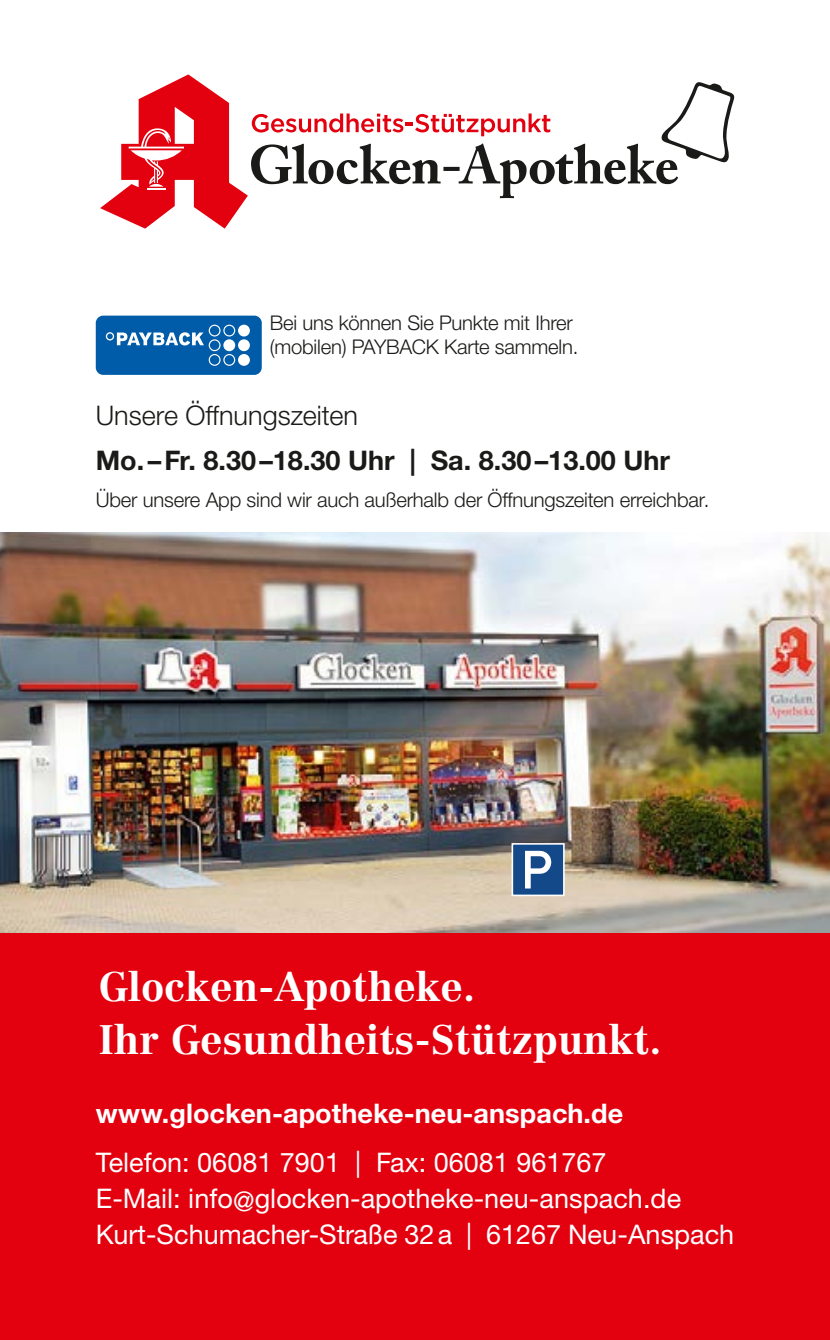
<style>
.page{position:relative;width:830px;height:1340px;background:#fff}
.page>*{position:absolute;margin:0;border:0;box-sizing:border-box;transform-origin:0 0}
.t1{font:700 40.5px "Centennial";color:#fff}
.t2{font:27px "Helvetica Neue LTW1 G";color:#fff}
.t3{font:700 27px "Helvetica Neue LTW1 G";color:#1a1a18}
.t4{font:700 27px "Helvetica Neue LTW1 G";color:#fff}
.t5{font:300 27px "Helvetica Neue LTW1 G";color:#1a1a18}
.t6{font:300 20.25px/24.3px "Helvetica Neue LTW1 G";letter-spacing:-.01em;color:#1a1a18}
</style>
<div class="page">
<img style="left:0;top:533px;width:829px;height:400px">
<div style="left:0;top:933px;width:829px;height:406px;background:#e3000f"></div>
<svg style="left:100px;top:74px;width:633px;height:155px"></svg>
<div style="left:96px;top:315px;width:165px;height:60px;background:#005ca9;border-radius:7px"></div>
<div style="left:238px;top:325px;width:12px;height:11px;background:#fff;border-radius:50%"></div>
<div style="left:238px;top:354px;width:12px;height:12px;background:#fff;border-radius:50%"></div>
<div style="left:238px;top:339px;width:12px;height:12px;background:#fff;border-radius:50%"></div>
<svg style="left:106px;top:325px;width:129px;height:41px"></svg>
<div style="left:512px;top:843px;width:51px;height:52px;background:#134889;border-radius:2px"></div>
<svg style="left:525px;top:850px;width:26px;height:38px"></svg>
<div style="left:511px;top:843px;width:53px;height:53px;border:2px solid #fff"></div>
<p class="t6" style="left:269px;top:311px;width:306px">Bei uns können Sie Punkte mit Ihrer (mobilen) PAYBACK Karte sammeln.</p>
<p class="t5" style="left:96px;top:399px;width:263px">Unsere Öffnungszeiten</p>
<p class="t3" style="left:96px;top:444px;width:575px">Mo. –Fr. 8.30–18.30 Uhr | Sa. 8.30–13.00 Uhr</p>
<p class="t6" style="left:96px;top:487px;width:611px">Über unsere App sind wir auch außerhalb der Öffnungszeiten erreichbar.</p>
<p class="t1" style="left:99px;top:962px;width:377px">Glocken-Apotheke.</p>
<p class="t1" style="left:99px;top:1015px;width:563px">Ihr Gesundheits-Stützpunkt.</p>
<p class="t4" style="left:96px;top:1097px;width:528px">www.glocken-apotheke-neu-anspach.de</p>
<p class="t2" style="left:96px;top:1145px;width:512px">Telefon: 06081 7901 | Fax: 06081 961767</p>
<p class="t2" style="left:96px;top:1181px;width:586px">E-Mail: info@glocken-apotheke-neu-anspach.de</p>
<p class="t2" style="left:96px;top:1217px;width:639px">Kurt-Schumacher-Straße 32a | 61267 Neu-Anspach</p>
</div>
